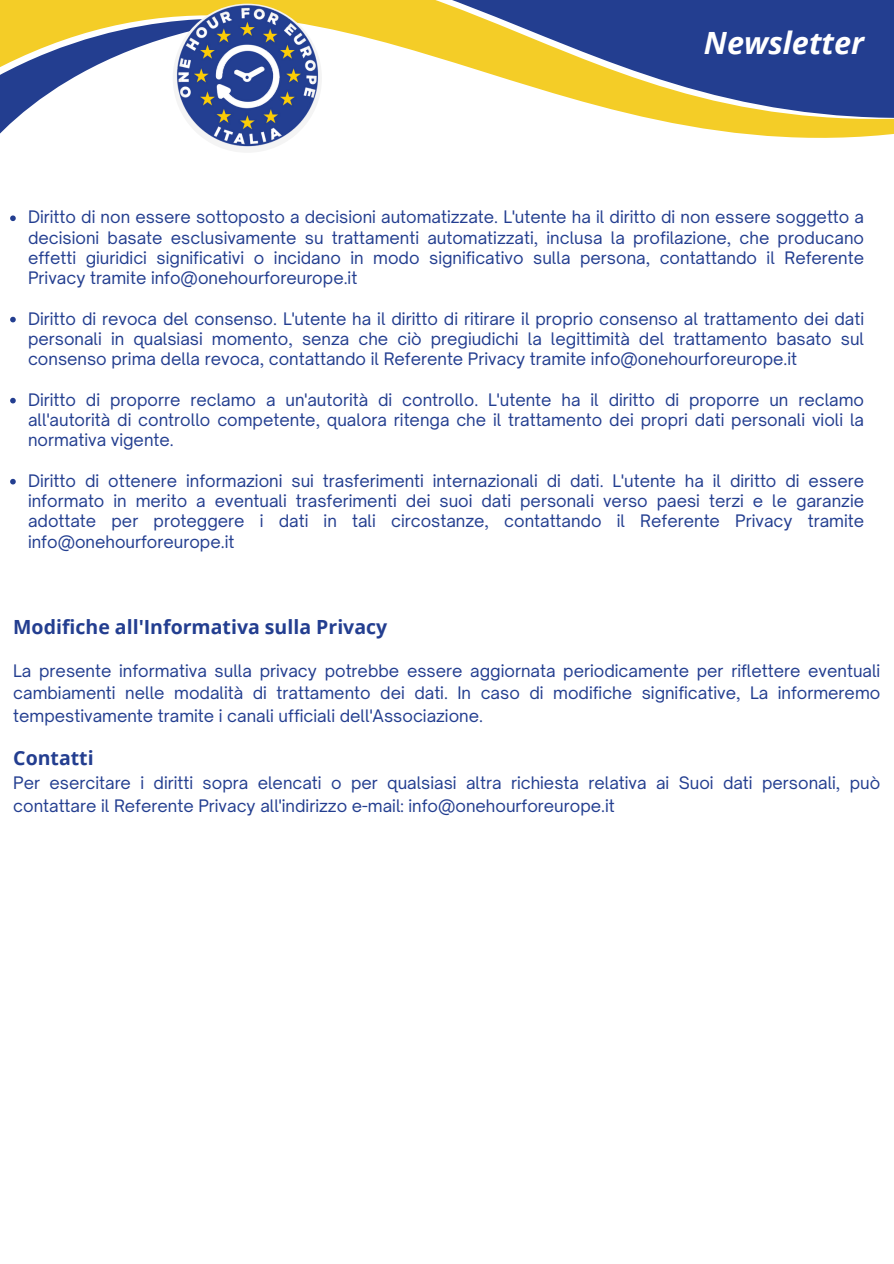
<style>
.page{position:relative;width:894px;height:1264px;background:#fff}
.page>*{position:absolute;margin:0;border:0;box-sizing:border-box;transform-origin:0 0}
.t1{font:italic 700 30.6px "Open Sans";color:#fff}
.t2{font:700 19.5px "Open Sans";color:#233e90}
.t3{font:16.5px/20.2px "Open Sauce One";color:#233e90;text-align:justify}
</style>
<div class="page">
<svg style="left:0;top:0;width:893px;height:138px"></svg>
<svg style="left:0;top:3px;width:171px;height:135px"></svg>
<img style="left:171px;top:0;width:152px;height:152px">
<svg style="left:10px;top:215px;width:6px;height:6px"></svg>
<svg style="left:10px;top:317px;width:6px;height:5px"></svg>
<svg style="left:10px;top:398px;width:6px;height:5px"></svg>
<svg style="left:10px;top:479px;width:6px;height:5px"></svg>
<p class="t1" style="left:703px;top:21px;width:161px">Newsletter</p>
<p class="t3" style="left:28px;top:207px;width:837px">Diritto di non essere sottoposto a decisioni automatizzate. L'utente ha il diritto di non essere soggetto a decisioni basate esclusivamente su trattamenti automatizzati, inclusa la profilazione, che producano effetti giuridici significativi o incidano in modo significativo sulla persona, contattando il Referente Privacy tramite info@onehourforeurope.it</p>
<p class="t3" style="left:28px;top:308px;width:837px">Diritto di revoca del consenso. L'utente ha il diritto di ritirare il proprio consenso al trattamento dei dati personali in qualsiasi momento, senza che ciò pregiudichi la legittimità del trattamento basato sul consenso prima della revoca, contattando il Referente Privacy tramite info@onehourforeurope.it</p>
<h1 class="t3" style="left:28px;top:389px;width:837px">Diritto di proporre reclamo a un'autorità di controllo. L'utente ha il diritto di proporre un reclamo all'autorità di controllo competente, qualora ritenga che il trattamento dei propri dati personali violi la normativa vigente.</h1>
<p class="t3" style="left:28px;top:470px;width:837px">Diritto di ottenere informazioni sui trasferimenti internazionali di dati. L'utente ha il diritto di essere informato in merito a eventuali trasferimenti dei suoi dati personali verso paesi terzi e le garanzie adottate per proteggere i dati in tali circostanze, contattando il Referente Privacy tramite info@onehourforeurope.it</p>
<p class="t2" style="left:13px;top:613px;width:375px">Modifiche all'Informativa sulla Privacy</p>
<p class="t3" style="left:13px;top:659px;width:868px;line-height:22.5px">La presente informativa sulla privacy potrebbe essere aggiornata periodicamente per riflettere eventuali cambiamenti nelle modalità di trattamento dei dati. In caso di modifiche significative, La informeremo tempestivamente tramite i canali ufficiali dell'Associazione.</p>
<p class="t2" style="left:13px;top:743px;width:82px">Contatti</p>
<h2 class="t3" style="left:13px;top:771px;width:868px;line-height:22.5px">Per esercitare i diritti sopra elencati o per qualsiasi altra richiesta relativa ai Suoi dati personali, può contattare il Referente Privacy all'indirizzo e-mail: info@onehourforeurope.it</h2>
</div>
